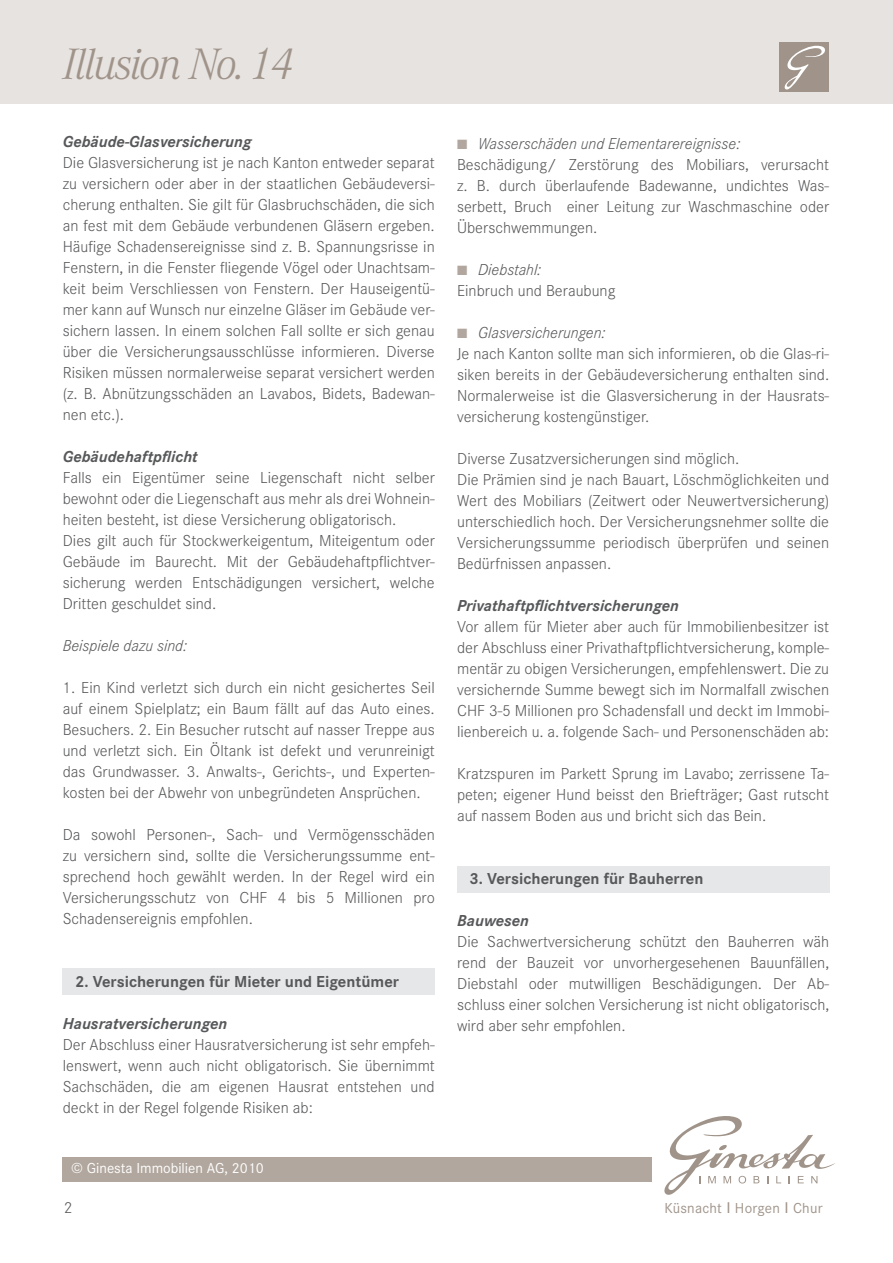
<style>
.page{position:relative;width:893px;height:1263px;background:#fff}
.page>*{position:absolute;margin:0;border:0;box-sizing:border-box;transform-origin:0 0}
.t1{font:italic 300 45.6px "Corporate A";letter-spacing:-.04em;color:#a0948a}
.t2{font:300 16.5px/21px "Corporate S";color:#57585a;text-align:justify}
.t3{font:italic 700 16.5px "Corporate S";color:#57585a}
.t4{font:700 16.5px "Corporate S";color:#57585a}
.t5{font:italic 300 16.5px "Corporate S";color:#57585a}
.t6{font:15px "Corporate S";color:#fff}
.t7{font:15px "Corporate S";letter-spacing:.015em;color:#a0948a}
.s1{color:#b1a79e}
.s2{font-style:italic}
.s3{font-family:"Arial"}
</style>
<div class="page">
<div style="left:457px;top:866px;width:372px;height:27px;background:#e6e7e9"></div>
<div style="left:63px;top:968px;width:372px;height:27px;background:#e6e7e9"></div>
<div style="left:0;top:0;width:893px;height:104px;background:#e7e3e1"></div>
<div style="left:779px;top:43px;width:50px;height:49px;background:#a0948a"></div>
<svg style="left:785px;top:45px;width:40px;height:44px"></svg>
<svg style="left:664px;top:1116px;width:171px;height:79px"></svg>
<div style="left:63px;top:1157px;width:589px;height:24px;background:#b1a79e"></div>
<h1 class="t1" style="left:63px;top:33px;width:233px">Illusion No. 14</h1>
<p class="t3" style="left:63px;top:131px;width:190px">Gebäude-Glasversicherung</p>
<p class="t2" style="left:63px;top:152px;width:374px">Die Glasversicherung ist je nach Kanton entweder separat zu versichern oder aber in der staatlichen Gebäudeversi&shy;cherung enthalten. Sie gilt für Glasbruchschäden, die sich an fest mit dem Gebäude verbundenen Gläsern ergeben.<br>Häufige Schadensereignisse sind z. B. Spannungsrisse in Fenstern, in die Fenster fliegende Vögel oder Unachtsam&shy;keit beim Verschliessen von Fenstern. Der Hauseigentü&shy;mer kann auf Wunsch nur einzelne Gläser im Gebäude ver&shy;sichern lassen. In einem solchen Fall sollte er sich genau über die Versicherungsausschlüsse informieren. Diverse Risiken müssen normalerweise separat versichert werden (z. B. Abnützungsschäden an Lavabos, Bidets, Badewan&shy;nen etc.).</p>
<p class="t3" style="left:63px;top:446px;width:137px">Gebäudehaftpflicht</p>
<p class="t2" style="left:63px;top:467px;width:374px;text-align:left">Falls ein Eigentümer seine Liegenschaft nicht selber bewohnt oder die Liegenschaft aus mehr als drei Wohnein&shy;heiten besteht, ist diese Versicherung obligatorisch.<br>Dies gilt auch für Stockwerkeigentum, Miteigentum oder Gebäude im Baurecht. Mit der Gebäudehaftpflichtver&shy;sicherung werden Entschädigungen versichert, welche Dritten geschuldet sind.</p>
<p class="t5" style="left:63px;top:635px;width:126px">Beispiele dazu sind:</p>
<p class="t2" style="left:63px;top:677px;width:374px">1. Ein Kind verletzt sich durch ein nicht gesichertes Seil auf einem Spielplatz; ein Baum fällt auf das Auto eines.<br>Besuchers. 2. Ein Besucher rutscht auf nasser Treppe aus und verletzt sich. Ein Öltank ist defekt und verunreinigt das Grundwasser. 3. Anwalts-, Gerichts-, und Experten&shy;kosten bei der Abwehr von unbegründeten Ansprüchen.</p>
<p class="t2" style="left:63px;top:824px;width:374px">Da sowohl Personen-, Sach- und Vermögensschäden zu versichern sind, sollte die Versicherungssumme ent&shy;sprechend hoch gewählt werden. In der Regel wird ein Versicherungsschutz von CHF 4 bis 5 Millionen pro Schadensereignis empfohlen.</p>
<p class="t4" style="left:75px;top:970px;width:325px">2. Versicherungen für Mieter und Eigentümer</p>
<p class="t3" style="left:63px;top:1013px;width:166px">Hausratversicherungen</p>
<p class="t2" style="left:63px;top:1034px;width:374px">Der Abschluss einer Hausratversicherung ist sehr empfeh&shy;lenswert, wenn auch nicht obligatorisch. Sie übernimmt Sachschäden, die am eigenen Hausrat entstehen und deckt in der Regel folgende Risiken ab:</p>
<p class="t6" style="left:71px;top:1158px;width:194px">© Ginesta Immobilien AG, 2010</p>
<p class="t6" style="left:256px;top:1158px;width:9px">6</p>
<p class="t2" style="left:64px;top:1196px;width:10px">2</p>
<p class="t2" style="left:457px;top:132px;width:374px;text-align:left"><span class="s1">■</span> <span class="s2">Wasserschäden und Elementarereignisse:<br></span>Beschädigung/ Zerstörung des Mobiliars, verursacht z. B. durch überlaufende Badewanne, undichtes Was&shy;serbett, Bruch einer Leitung zur Waschmaschine oder Überschwemmungen.</p>
<p class="t2" style="left:457px;top:258px;width:160px"><span class="s1">■</span> <span class="s2">Diebstahl:<br></span>Einbruch und Beraubung</p>
<p class="t2" style="left:457px;top:321px;width:374px;text-align:left"><span class="s1">■</span> <span class="s2">Glasversicherungen:<br></span>Je nach Kanton sollte man sich informieren, ob die Glas-ri&shy;siken bereits in der Gebäudeversicherung enthalten sind.<br>Normalerweise ist die Glasversicherung in der Hausrats&shy;versicherung kostengünstiger.</p>
<p class="t2" style="left:457px;top:447px;width:374px;text-align:left">Diverse Zusatzversicherungen sind möglich.<br>Die Prämien sind je nach Bauart, Löschmöglichkeiten und Wert des Mobiliars (Zeitwert oder Neuwertversicherung) unterschiedlich hoch. Der Versicherungsnehmer sollte die Versicherungssumme periodisch überprüfen und seinen Bedürfnissen anpassen.</p>
<p class="t3" style="left:457px;top:594px;width:223px">Privathaftpflichtversicherungen</p>
<p class="t2" style="left:457px;top:615px;width:374px">Vor allem für Mieter aber auch für Immobilienbesitzer ist der Abschluss einer Privathaftpflichtversicherung, komple&shy;mentär zu obigen Versicherungen, empfehlenswert. Die zu versichernde Summe bewegt sich im Normalfall zwischen CHF 3-5 Millionen pro Schadensfall und deckt im Immobi&shy;lienbereich u. a. folgende Sach- und Personenschäden ab:</p>
<p class="t2" style="left:457px;top:762px;width:374px">Kratzspuren im Parkett Sprung im Lavabo; zerrissene Ta&shy;peten; eigener Hund beisst den Briefträger; Gast rutscht auf nassem Boden aus und bricht sich das Bein.</p>
<p class="t4" style="left:469px;top:867px;width:235px">3. Versicherungen für Bauherren</p>
<p class="t3" style="left:457px;top:909px;width:73px">Bauwesen</p>
<p class="t2" style="left:457px;top:930px;width:374px">Die Sachwertversicherung schützt den Bauherren wäh rend der Bauzeit vor unvorhergesehenen Bauunfällen, Diebstahl oder mutwilligen Beschädigungen. Der Ab&shy;schluss einer solchen Versicherung ist nicht obligatorisch, wird aber sehr empfohlen.</p>
<p class="t7" style="left:664px;top:1198px;width:160px">Küsnacht <span class="s3">Ι</span> Horgen <span class="s3">Ι</span> Chur</p>
</div>
